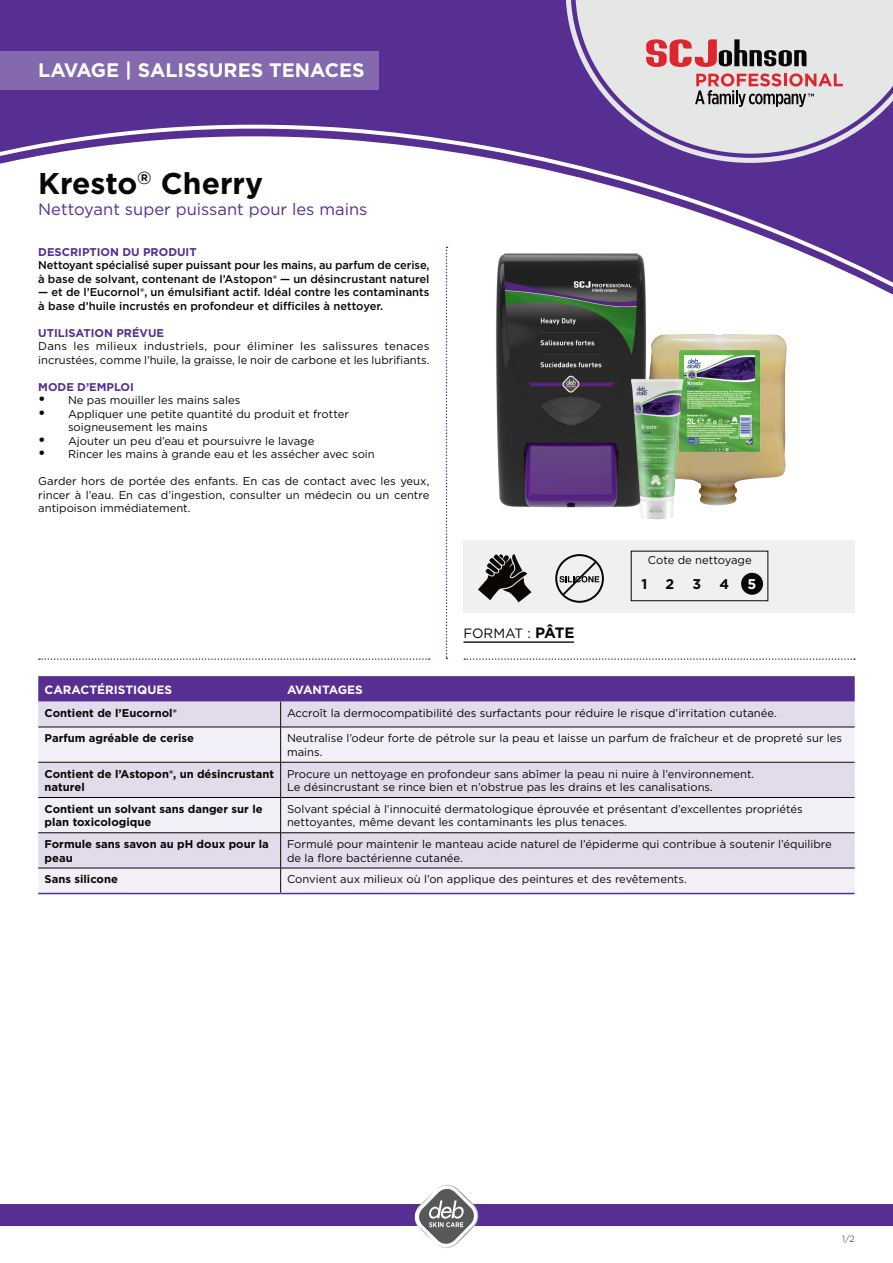
<style>
.page{position:relative;width:893px;height:1263px;background:#fff}
.page>*{position:absolute;margin:0;border:0;box-sizing:border-box;transform-origin:0 0}
.t1{font:700 30px "Gotham";color:#0a0604}
.t2{font:700 19.5px "Gotham";color:#fff}
._08_Copy_Prokyon_8_7{font:16.5px "Gotham";color:#572e91}
._08_Subline_Prokyon{font:700 14.1px "Gotham";color:#0a0604}
._08_Subline_Prokyon-2{font:700 14.1px "Gotham";color:#fff}
._08_Subline_Prokyon-3{font:13.5px "Gotham";color:#0a0604}
.t3{font:700 12px "Gotham";color:#fff}
.t4{font:700 12px "Gotham";letter-spacing:-.025em;color:#fff}
.list{font:11.25px/13.5px "Gotham";color:#0a0604}
._08_Subline_Prokyon-4{font:500 11.25px/13.5px "Gotham";color:#0a0604}
._08_Subline_Prokyon-5{font:700 11.25px/13.5px "Gotham";color:#0a0604}
._08_Subline_Prokyon-6{font:11.25px/13.5px "Gotham";color:#0a0604}
.t5{font:700 11.25px "Gotham";color:#572e91}
.t6{font:300 9px "Gotham";color:#231f20}
.s1{font-weight:700;font-size:15px}
</style>
<div class="page">
<div style="left:463px;top:540px;width:392px;height:72px;background:#eff1f0"></div>
<svg style="left:0;top:0;width:566px;height:311px;background:#623c98"></svg>
<svg style="left:0;top:119px;width:893px;height:184px"></svg>
<svg style="left:566px;top:0;width:327px;height:163px;background:#6d4b9e"></svg>
<svg style="left:575px;top:0;width:318px;height:154px;background:#c8c1d5"></svg>
<svg style="left:646px;top:39px;width:161px;height:28px;background:#b28687"></svg>
<svg style="left:695px;top:73px;width:148px;height:34px;background:#c7a6a7"></svg>
<div style="left:0;top:51px;width:378px;height:38px;background:#8469ae"></div>
<div style="left:0;top:1204px;width:893px;height:22px;background:#572e91"></div>
<img style="left:415px;top:1184px;width:63px;height:64px">
<svg style="left:416px;top:1186px;width:61px;height:61px"></svg>
<svg style="left:446px;top:247px;width:1px;height:412px"></svg>
<hr style="left:463px;top:641px;width:111px;height:2px;background:#231f20">
<svg style="left:39px;top:658px;width:391px;height:2px"></svg>
<svg style="left:464px;top:658px;width:391px;height:2px"></svg>
<svg style="left:38px;top:728px;width:817px;height:165px;fill:#f2eff7"></svg>
<hr style="left:38px;top:762px;width:243px;height:1px;background:#0a0604">
<hr style="left:281px;top:762px;width:574px;height:1px;background:#0a0604">
<hr style="left:38px;top:797px;width:243px;height:1px;background:#0a0604">
<hr style="left:281px;top:797px;width:574px;height:1px;background:#0a0604">
<hr style="left:38px;top:727px;width:243px;height:1px;background:#0a0604">
<hr style="left:281px;top:727px;width:574px;height:1px;background:#0a0604">
<svg style="left:38px;top:676px;width:817px;height:51px;background:#9a83bc"></svg>
<hr style="left:280px;top:727px;width:1px;height:35px;background:#0a0604">
<hr style="left:280px;top:762px;width:1px;height:35px;background:#0a0604">
<hr style="left:280px;top:798px;width:1px;height:34px;background:#0a0604">
<hr style="left:280px;top:833px;width:1px;height:35px;background:#0a0604">
<svg style="left:280px;top:869px;width:1px;height:24px"></svg>
<hr style="left:38px;top:832px;width:243px;height:1px;background:#0a0604">
<hr style="left:281px;top:832px;width:574px;height:1px;background:#0a0604">
<hr style="left:38px;top:868px;width:243px;height:1px;background:#0a0604">
<hr style="left:281px;top:868px;width:574px;height:1px;background:#0a0604">
<hr style="left:38px;top:893px;width:243px;height:1px;background:#572e91">
<hr style="left:281px;top:893px;width:574px;height:1px;background:#572e91">
<svg style="left:555px;top:554px;width:49px;height:49px"></svg>
<svg style="left:478px;top:554px;width:53px;height:48px"></svg>
<img style="left:491px;top:247px;width:168px;height:261px">
<img style="left:649px;top:334px;width:138px;height:172px">
<img style="left:610px;top:369px;width:91px;height:151px">
<div style="left:741px;top:573px;width:22px;height:22px;background:#0a0604;border-radius:50%"></div>
<div style="left:631px;top:551px;width:137px;height:50px;border:1px solid #0a0604"></div>
<p class="t2" style="left:38px;top:59px;width:328px">LAVAGE | SALISSURES TENACES</p>
<p class="t1" style="left:38px;top:165px;width:226px">Kresto<sup>‰</sup> Cherry</p>
<p class="_08_Copy_Prokyon_8_7" style="left:38px;top:199px;width:331px">Nettoyant super puissant pour les mains</p>
<p class="t5" style="left:38px;top:245px;width:160px">DESCRIPTION DU PRODUIT</p>
<p class="_08_Subline_Prokyon-4" style="left:38px;top:258px;width:393px">Nettoyant spécialisé super puissant pour les mains, au parfum de cerise, à base de solvant, contenant de l’Astopon® — un désincrustant naturel</p>
<p class="_08_Subline_Prokyon-4" style="left:38px;top:285px;width:393px">— et de l’Eucornol®, un émulsifiant actif. Idéal contre les contaminants à base d’huile incrustés en profondeur et difficiles à nettoyer.</p>
<p class="t5" style="left:38px;top:326px;width:127px">UTILISATION PRÉVUE</p>
<p class="_08_Subline_Prokyon-6" style="left:38px;top:339px;width:393px">Dans les milieux industriels, pour éliminer les salissures tenaces incrustées, comme l’huile, la graisse, le noir de carbone et les lubrifiants.</p>
<p class="t5" style="left:38px;top:380px;width:97px">MODE D’EMPLOI</p>
<p class="list" style="left:38px;top:393px;width:204px"><span class="s1">•</span> Ne pas mouiller les mains sales</p>
<p class="list" style="left:68px;top:407px;width:282px;text-indent:-30px"><span class="s1">•</span> Appliquer une petite quantité du produit et frotter soigneusement les mains</p>
<p class="list" style="left:38px;top:434px;width:278px"><span class="s1">•</span> Ajouter un peu d’eau et poursuivre le lavage</p>
<p class="list" style="left:38px;top:447px;width:338px"><span class="s1">•</span> Rincer les mains à grande eau et les assécher avec soin</p>
<p class="list" style="left:38px;top:474px;width:393px;text-align:justify">Garder hors de portée des enfants. En cas de contact avec les yeux, rincer à l’eau. En cas d’ingestion, consulter un médecin ou un centre antipoison immédiatement.</p>
<p class="_08_Subline_Prokyon-3" style="left:463px;top:624px;width:113px">FORMAT : <span class="s1">PÂTE</span></p>
<p class="_08_Subline_Prokyon-6" style="left:648px;top:553px;width:105px">Cote de nettoyage</p>
<p class="_08_Subline_Prokyon" style="left:641px;top:575px;width:7px">1</p>
<p class="_08_Subline_Prokyon" style="left:666px;top:575px;width:10px">2</p>
<p class="_08_Subline_Prokyon" style="left:693px;top:575px;width:10px">3</p>
<p class="_08_Subline_Prokyon" style="left:719px;top:575px;width:11px">4</p>
<p class="_08_Subline_Prokyon-2" style="left:747px;top:575px;width:10px">5</p>
<p class="t3" style="left:45px;top:682px;width:129px">CARACTÉRISTIQUES</p>
<p class="t4" style="left:287px;top:682px;width:77px">AVANTAGES</p>
<p class="_08_Subline_Prokyon-5" style="left:45px;top:706px;width:134px">Contient de l’Eucornol®</p>
<p class="list" style="left:287px;top:706px;width:491px">Accroît la dermocompatibilité des surfactants pour réduire le risque d’irritation cutanée.</p>
<p class="_08_Subline_Prokyon-5" style="left:45px;top:731px;width:151px">Parfum agréable de cerise</p>
<p class="list" style="left:287px;top:731px;width:557px">Neutralise l’odeur forte de pétrole sur la peau et laisse un parfum de fraîcheur et de propreté sur les mains.</p>
<p class="_08_Subline_Prokyon-5" style="left:45px;top:767px;width:231px">Contient de l’Astopon®, un désincrustant naturel</p>
<p class="list" style="left:287px;top:767px;width:469px">Procure un nettoyage en profondeur sans abîmer la peau ni nuire à l’environnement.<br>Le désincrustant se rince bien et n’obstrue pas les drains et les canalisations.</p>
<p class="_08_Subline_Prokyon-5" style="left:45px;top:802px;width:219px">Contient un solvant sans danger sur le plan toxicologique</p>
<p class="list" style="left:287px;top:802px;width:517px">Solvant spécial à l’innocuité dermatologique éprouvée et présentant d’excellentes propriétés nettoyantes, même devant les contaminants les plus tenaces.</p>
<p class="_08_Subline_Prokyon-5" style="left:45px;top:837px;width:226px">Formule sans savon au pH doux pour la peau</p>
<p class="list" style="left:287px;top:837px;width:546px">Formulé pour maintenir le manteau acide naturel de l’épiderme qui contribue à soutenir l’équilibre de la flore bactérienne cutanée.</p>
<p class="_08_Subline_Prokyon-5" style="left:45px;top:873px;width:75px">Sans silicone</p>
<p class="list" style="left:287px;top:873px;width:401px">Convient aux milieux où l’on applique des peintures et des revêtements.</p>
<p class="t6" style="left:842px;top:1233px;width:14px">1/2</p>
</div>
